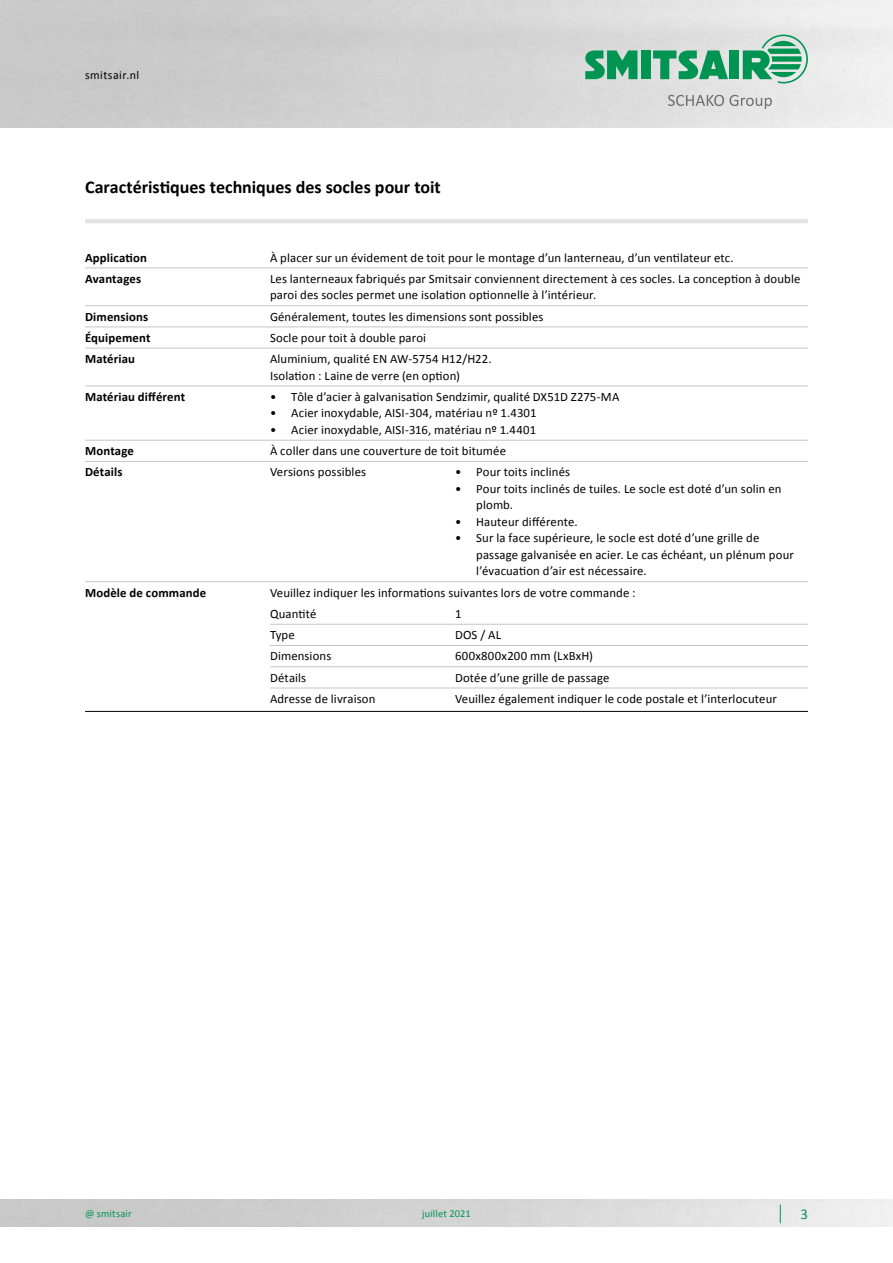
<style>
.page{position:relative;width:893px;height:1263px;background:#fff}
.page>*{position:absolute;margin:0;border:0;box-sizing:border-box;transform-origin:0 0}
.t1{font:700 18px "Calibri";color:#000}
.t2{font:15px "Calibri";color:#009453}
.t3{font:12.75px/16.5px "Calibri";letter-spacing:.01em;color:#000}
.t4{font:700 12.75px "Calibri";letter-spacing:.01em;color:#000}
.t5{font:12px "Calibri";letter-spacing:.035em;color:#000}
.t6{font:10.5px "Calibri";letter-spacing:.015em;color:#009453}
</style>
<div class="page">
<img style="left:0;top:0;width:893px;height:128px">
<svg style="left:668px;top:95px;width:104px;height:14px"></svg>
<div style="left:641px;top:50px;width:9px;height:29px;background:#009453"></div>
<svg style="left:585px;top:50px;width:52px;height:29px;background:#39a676"></svg>
<div style="left:730px;top:50px;width:9px;height:29px;background:#009453"></div>
<svg style="left:653px;top:50px;width:75px;height:29px;background:#59b28b"></svg>
<svg style="left:743px;top:35px;width:65px;height:48px;background:#79bfa0"></svg>
<hr style="left:85px;top:219px;width:723px;height:4px;background:#e3e3e3">
<svg style="left:780px;top:1204px;width:1px;height:19px"></svg>
<hr style="left:85px;top:268px;width:185px;height:1px;background:#c6c6c6">
<hr style="left:270px;top:268px;width:185px;height:1px;background:#c6c6c6">
<hr style="left:455px;top:268px;width:353px;height:1px;background:#c6c6c6">
<hr style="left:85px;top:305px;width:185px;height:1px;background:#c6c6c6">
<hr style="left:270px;top:305px;width:185px;height:1px;background:#c6c6c6">
<hr style="left:455px;top:305px;width:353px;height:1px;background:#c6c6c6">
<hr style="left:85px;top:327px;width:185px;height:1px;background:#c6c6c6">
<hr style="left:270px;top:327px;width:185px;height:1px;background:#c6c6c6">
<hr style="left:455px;top:327px;width:353px;height:1px;background:#c6c6c6">
<hr style="left:85px;top:348px;width:185px;height:1px;background:#c6c6c6">
<hr style="left:270px;top:348px;width:185px;height:1px;background:#c6c6c6">
<hr style="left:455px;top:348px;width:353px;height:1px;background:#c6c6c6">
<hr style="left:85px;top:386px;width:185px;height:1px;background:#c6c6c6">
<hr style="left:270px;top:386px;width:185px;height:1px;background:#c6c6c6">
<hr style="left:455px;top:386px;width:353px;height:1px;background:#c6c6c6">
<hr style="left:85px;top:440px;width:185px;height:1px;background:#c6c6c6">
<hr style="left:270px;top:440px;width:185px;height:1px;background:#c6c6c6">
<hr style="left:455px;top:440px;width:353px;height:1px;background:#c6c6c6">
<hr style="left:85px;top:461px;width:185px;height:1px;background:#c6c6c6">
<hr style="left:270px;top:461px;width:185px;height:1px;background:#c6c6c6">
<hr style="left:455px;top:461px;width:353px;height:1px;background:#c6c6c6">
<hr style="left:85px;top:581px;width:185px;height:1px;background:#c6c6c6">
<hr style="left:270px;top:581px;width:185px;height:1px;background:#c6c6c6">
<hr style="left:455px;top:581px;width:353px;height:1px;background:#c6c6c6">
<hr style="left:270px;top:624px;width:185px;height:1px;background:#c6c6c6">
<hr style="left:455px;top:624px;width:353px;height:1px;background:#c6c6c6">
<hr style="left:270px;top:645px;width:185px;height:1px;background:#c6c6c6">
<hr style="left:455px;top:645px;width:353px;height:1px;background:#c6c6c6">
<hr style="left:270px;top:666px;width:185px;height:1px;background:#c6c6c6">
<hr style="left:455px;top:666px;width:353px;height:1px;background:#c6c6c6">
<hr style="left:270px;top:688px;width:185px;height:1px;background:#c6c6c6">
<hr style="left:455px;top:688px;width:353px;height:1px;background:#c6c6c6">
<hr style="left:85px;top:711px;width:185px;height:1px;background:#000">
<hr style="left:270px;top:711px;width:185px;height:1px;background:#000">
<hr style="left:455px;top:711px;width:353px;height:1px;background:#000">
<p class="t5" style="left:85px;top:67px;width:56px">smitsair.nl</p>
<h1 class="t1" style="left:85px;top:174px;width:357px">Caractéristiques techniques des socles pour toit</h1>
<p class="t4" style="left:85px;top:248px;width:63px">Application</p>
<p class="t3" style="left:270px;top:249px;width:465px">À placer sur un évidement de toit pour le montage d’un lanterneau, d’un ventilateur etc.</p>
<p class="t4" style="left:85px;top:269px;width:58px">Avantages</p>
<p class="t3" style="left:270px;top:270px;width:532px">Les lanterneaux fabriqués par Smitsair conviennent directement à ces socles. La conception à double paroi des socles permet une isolation optionnelle à l’intérieur.</p>
<p class="t4" style="left:85px;top:307px;width:65px">Dimensions</p>
<p class="t3" style="left:270px;top:308px;width:275px">Généralement, toutes les dimensions sont possibles</p>
<p class="t4" style="left:85px;top:329px;width:67px">Équipement</p>
<p class="t3" style="left:270px;top:329px;width:158px">Socle pour toit à double paroi</p>
<p class="t4" style="left:85px;top:350px;width:51px">Matériau</p>
<p class="t3" style="left:270px;top:350px;width:223px">Aluminium, qualité EN AW-5754 H12/H22.<br>Isolation : Laine de verre (en option)</p>
<p class="t4" style="left:85px;top:388px;width:102px">Matériau différent</p>
<p class="t3" style="left:270px;top:388px;width:351px">• Tôle d’acier à galvanisation Sendzimir, qualité DX51D Z275-MA</p>
<p class="t3" style="left:270px;top:404px;width:268px">• Acier inoxydable, AISI-304, matériau nº 1.4301</p>
<p class="t3" style="left:270px;top:421px;width:268px">• Acier inoxydable, AISI-316, matériau nº 1.4401</p>
<p class="t4" style="left:85px;top:442px;width:50px">Montage</p>
<p class="t3" style="left:270px;top:442px;width:238px">À coller dans une couverture de toit bitumée</p>
<p class="t4" style="left:85px;top:463px;width:39px">Détails</p>
<p class="t3" style="left:270px;top:463px;width:98px">Versions possibles</p>
<p class="t3" style="left:455px;top:463px;width:117px">• Pour toits inclinés</p>
<p class="t3" style="left:476px;top:480px;width:307px;text-indent:-21px">• Pour toits inclinés de tuiles. Le socle est doté d’un solin en plomb.</p>
<p class="t3" style="left:455px;top:513px;width:124px">• Hauteur différente.</p>
<p class="t3" style="left:476px;top:529px;width:319px;text-indent:-21px">• Sur la face supérieure, le socle est doté d’une grille de passage galvanisée en acier. Le cas échéant, un plénum pour l’évacuation d’air est nécessaire.</p>
<p class="t4" style="left:85px;top:583px;width:123px">Modèle de commande</p>
<p class="t3" style="left:270px;top:581px;width:367px;line-height:21.3px">Veuillez indiquer les informations suivantes lors de votre commande :<br>Quantité</p>
<p class="t3" style="left:455px;top:605px;width:8px">1</p>
<p class="t3" style="left:270px;top:626px;width:26px">Type</p>
<p class="t3" style="left:455px;top:626px;width:48px">DOS / AL</p>
<p class="t3" style="left:270px;top:647px;width:63px">Dimensions</p>
<p class="t3" style="left:455px;top:647px;width:139px">600x800x200 mm (LxBxH)</p>
<p class="t3" style="left:270px;top:669px;width:38px">Détails</p>
<p class="t3" style="left:455px;top:669px;width:156px">Dotée d’une grille de passage</p>
<p class="t3" style="left:270px;top:690px;width:107px">Adresse de livraison</p>
<p class="t3" style="left:455px;top:690px;width:323px">Veuillez également indiquer le code postale et l’interlocuteur</p>
<p class="t6" style="left:85px;top:1206px;width:48px">@ smitsair</p>
<p class="t6" style="left:422px;top:1206px;width:50px">juillet 2021</p>
<p class="t2" style="left:800px;top:1203px;width:9px">3</p>
</div>
